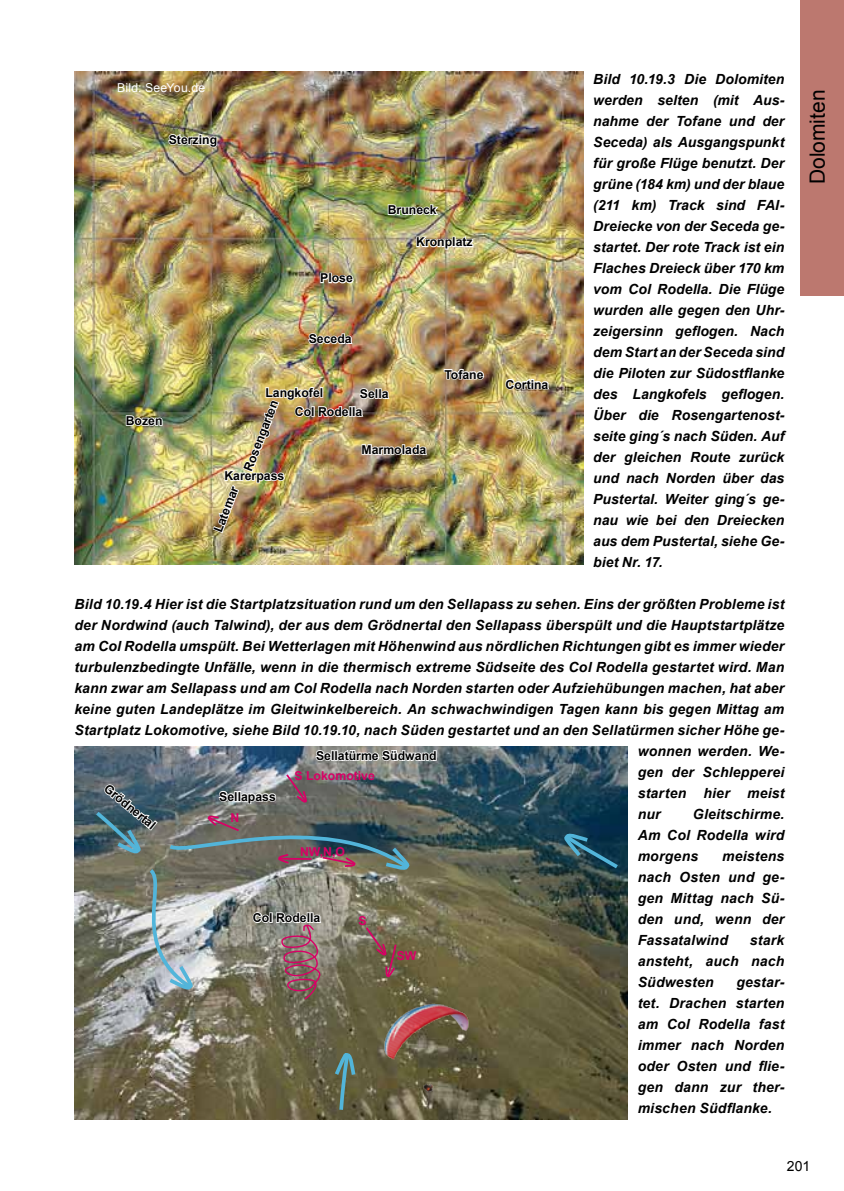
<style>
.page{position:relative;width:844px;height:1191px;background:#fff}
.page>*{position:absolute;margin:0;border:0;box-sizing:border-box;transform-origin:0 0}
.t1{font:21px "Arial";color:#000}
.t2{font:italic 700 14px/21px "Arial";letter-spacing:.015em;color:#000;text-align:justify}
.t3{font:14px "Arial";color:#000}
.t4{font:700 12.25px "Arial";color:#000}
.t5{font:700 12.25px "Arial";color:#d90066}
.t6{font:12.25px "Arial";letter-spacing:.015em;color:#fff}
</style>
<div class="page">
<img style="left:74px;top:72px;width:509px;height:492px">
<img style="left:74px;top:747px;width:553px;height:372px">
<svg style="left:331px;top:1051px;width:27px;height:62px;background:#5d6e5e"></svg>
<svg style="left:562px;top:828px;width:59px;height:44px;background:#1f4b5e"></svg>
<svg style="left:314px;top:748px;width:123px;height:16px"></svg>
<img style="left:92px;top:772px;width:319px;height:229px">
<svg style="left:307px;top:332px;width:47px;height:13px"></svg>
<svg style="left:387px;top:203px;width:53px;height:13px"></svg>
<svg style="left:319px;top:271px;width:35px;height:14px"></svg>
<svg style="left:415px;top:235px;width:59px;height:15px"></svg>
<svg style="left:167px;top:132px;width:51px;height:17px"></svg>
<svg style="left:125px;top:414px;width:38px;height:13px"></svg>
<svg style="left:442px;top:368px;width:43px;height:13px"></svg>
<svg style="left:504px;top:377px;width:46px;height:14px"></svg>
<div style="left:800px;top:0;width:43px;height:295px;background:#bc786f"></div>
<img style="left:381px;top:990px;width:90px;height:116px">
<img style="left:211px;top:386px;width:217px;height:148px">
<p class="t6" style="left:117px;top:79px;width:89px">Bild: SeeYou.de</p>
<p class="t4" style="left:169px;top:131px;width:50px">Sterzing</p>
<p class="t4" style="left:126px;top:412px;width:38px">Bozen</p>
<p class="t4" style="left:387px;top:201px;width:51px">Bruneck</p>
<p class="t4" style="left:320px;top:270px;width:34px">Plose</p>
<p class="t4" style="left:309px;top:330px;width:44px">Seceda</p>
<p class="t4" style="left:416px;top:234px;width:58px">Kronplatz</p>
<p class="t4" style="left:444px;top:366px;width:41px">Tofane</p>
<p class="t4" style="left:265px;top:384px;width:59px">Langkofel</p>
<p class="t4" style="left:360px;top:385px;width:30px">Sella</p>
<p class="t4" style="left:240px;top:467px;width:76px;rotate:-69deg">Rosengarten</p>
<p class="t4" style="left:295px;top:403px;width:69px">Col Rodella</p>
<p class="t4" style="left:361px;top:441px;width:66px">Marmolada</p>
<p class="t4" style="left:224px;top:467px;width:61px">Karerpass</p>
<p class="t4" style="left:210px;top:528px;width:49px;rotate:-69deg">Latemar</p>
<p class="t4" style="left:505px;top:376px;width:44px">Cortina</p>
<p class="t2" style="left:593px;top:69px;width:193px">Bild 10.19.3 Die Dolomiten werden selten (mit Aus&shy;nahme der Tofane und der Seceda) als Ausgangspunkt für große Flüge benutzt. Der grüne (184 km) und der blaue (211 km) Track sind FAI-Dreiecke von der Seceda ge&shy;startet. Der rote Track ist ein Flaches Dreieck über 170 km vom Col Rodella. Die Flüge wurden alle gegen den Uhr&shy;zeigersinn geflogen. Nach dem Start an der Seceda sind die Piloten zur Südostflanke des Langkofels geflogen.<br>Über die Rosengartenost&shy;seite ging´s nach Süden. Auf der gleichen Route zurück und nach Norden über das Pustertal. Weiter ging´s ge&shy;nau wie bei den Dreiecken aus dem Pustertal, siehe Ge&shy;biet Nr. 17.</p>
<p class="t2" style="left:74px;top:594px;width:711px">Bild 10.19.4 Hier ist die Startplatzsituation rund um den Sellapass zu sehen. Eins der größten Probleme ist</p>
<p class="t2" style="left:74px;top:615px;width:711px">der Nordwind (auch Talwind), der aus dem Grödnertal den Sellapass überspült und die Hauptstartplätze</p>
<p class="t2" style="left:74px;top:636px;width:711px">am Col Rodella umspült. Bei Wetterlagen mit Höhenwind aus nördlichen Richtungen gibt es immer wieder</p>
<p class="t2" style="left:74px;top:657px;width:711px">turbulenzbedingte Unfälle, wenn in die thermisch extreme Südseite des Col Rodella gestartet wird. Man</p>
<p class="t2" style="left:74px;top:678px;width:711px">kann zwar am Sellapass und am Col Rodella nach Norden starten oder Aufziehübungen machen, hat aber</p>
<p class="t2" style="left:74px;top:699px;width:711px">keine guten Landeplätze im Gleitwinkelbereich. An schwachwindigen Tagen kann bis gegen Mittag am</p>
<p class="t2" style="left:74px;top:720px;width:711px">Startplatz Lokomotive, siehe Bild 10.19.10, nach Süden gestartet und an den Sellatürmen sicher Höhe ge-</p>
<p class="t2" style="left:637px;top:741px;width:148px">wonnen werden. We-</p>
<p class="t2" style="left:637px;top:762px;width:148px">gen der Schlepperei</p>
<p class="t2" style="left:637px;top:783px;width:148px">starten hier meist</p>
<p class="t2" style="left:637px;top:804px;width:24px">nur</p>
<p class="t4" style="left:316px;top:747px;width:122px">Sellatürme Südwand</p>
<p class="t5" style="left:294px;top:767px;width:82px">S Lokomotive</p>
<p class="t4" style="left:111px;top:780px;width:64px;rotate:39deg">Grödnertal</p>
<p class="t4" style="left:219px;top:788px;width:58px">Sellapass</p>
<p class="t2" style="left:637px;top:804px;width:148px;text-indent:55px">Gleitschirme.<br>Am Col Rodella wird morgens</p>
<p class="t5" style="left:230px;top:810px;width:10px">N</p>
<p class="t5" style="left:300px;top:843px;width:46px">NW,N,O</p>
<p class="t2" style="left:637px;top:846px;width:148px;text-indent:84px">meistens nach Osten und ge&shy;gen Mittag nach Sü&shy;den und, wenn der Fassatalwind</p>
<p class="t4" style="left:253px;top:909px;width:69px">Col Rodella</p>
<p class="t5" style="left:358px;top:913px;width:10px">S</p>
<p class="t2" style="left:637px;top:930px;width:148px;text-indent:112px">stark ansteht, auch nach Südwesten</p>
<p class="t5" style="left:396px;top:947px;width:21px">SW</p>
<p class="t2" style="left:637px;top:972px;width:148px;text-indent:99px">gestar&shy;tet. Drachen starten am Col Rodella fast immer nach Norden oder Osten und flie&shy;gen dann zur ther&shy;mischen Südflanke.</p>
<h1 class="t1" style="left:803px;top:184px;width:96px;rotate:-90deg">Dolomiten</h1>
<p class="t3" style="left:786px;top:1157px;width:25px">201</p>
</div>
